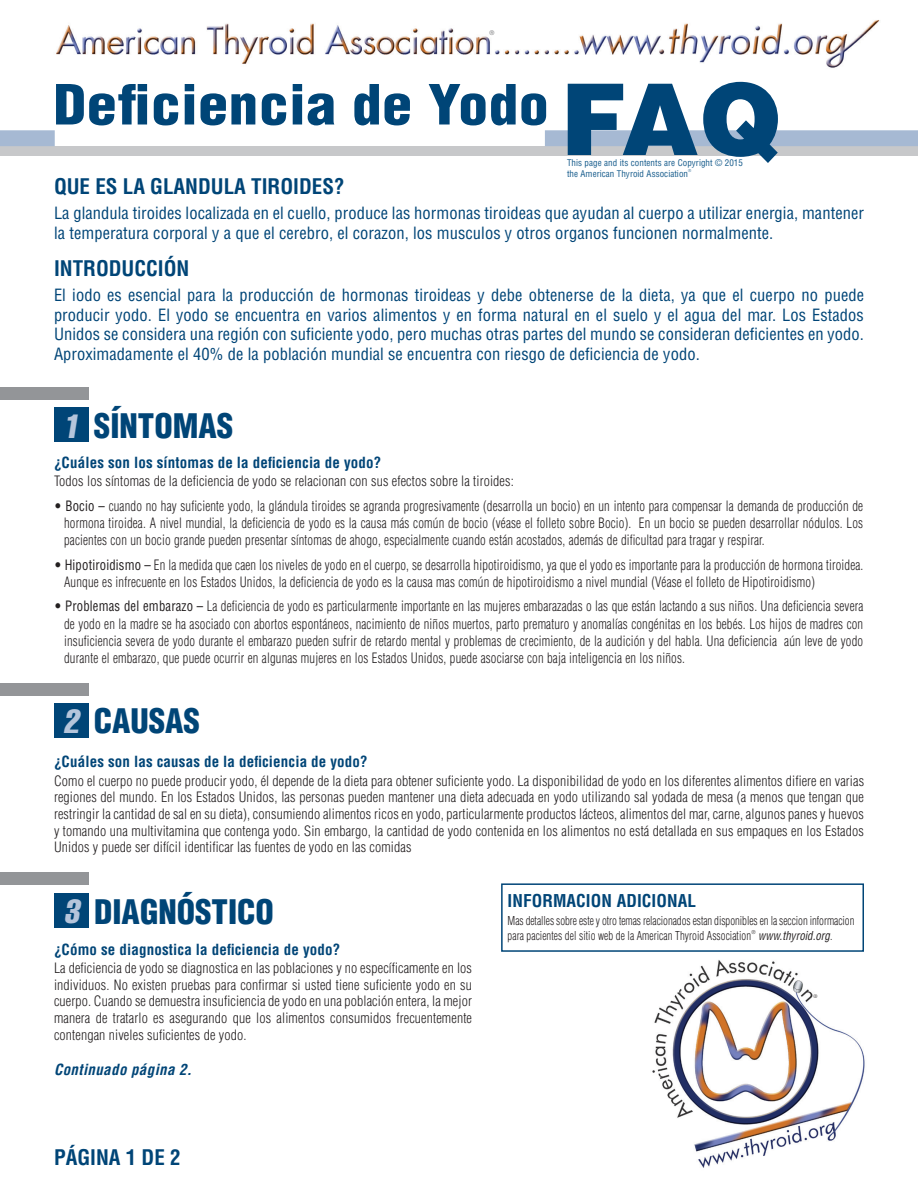
<style>
.page{position:relative;width:918px;height:1188px;background:#fff}
.page>*{position:absolute;margin:0;border:0;box-sizing:border-box;transform-origin:0 0}
.t1{font:900 condensed 54px "Helvetica";letter-spacing:.01em;color:#004577;scale:1.1 1}
.t2{font:900 condensed 33px "Helvetica";color:#004577}
.t3{font:700 condensed 21px "Helvetica";color:#004577}
.t4{font:700 condensed 17.25px "Helvetica";letter-spacing:.005em;color:#004577}
.t5{font:condensed 16.5px/19.5px "Helvetica";letter-spacing:.005em;color:#004577}
.t6{font:700 condensed 15px "Helvetica";letter-spacing:.01em;color:#004577}
.t7{font:italic 700 condensed 15px "Helvetica";letter-spacing:.025em;color:#004577}
.t8{font:300 condensed 13.95px/17.4px "Helvetica";letter-spacing:.015em;color:#231f20;text-align:justify;scale:.91 1}
.t9{font:300 condensed 13.95px/16.6px "Helvetica";letter-spacing:.015em;color:#231f20;text-align:justify}
.t10{font:300 condensed 12px/15px "Helvetica";letter-spacing:-.005em;color:#231f20;scale:.9 1}
.t11{font:italic condensed 12px "Helvetica";letter-spacing:.005em;color:#231f20;scale:.9 1}
.t12{font:condensed 9px/10.8px "Helvetica";letter-spacing:.005em;color:#175c8c}
.t13{font:300 condensed 6.15px "Helvetica";color:#57585a}
.t14{font:300 condensed 5.25px "Helvetica";color:#231f20}
.t15{font:300 condensed 3.9px "Helvetica";color:#175c8c}
.s1{font-stretch:normal;font-size:99px}
.s2{font-weight:400;font-style:italic;font-stretch:extra-condensed;color:#b5c5db}
.s3{font-weight:400}
.s4{font-weight:300;font-style:normal}
</style>
<div class="page">
<img style="left:56px;top:20px;width:824px;height:48px">
<div style="left:0;top:146px;width:918px;height:10px;background:#c7c8ca"></div>
<svg style="left:0;top:130px;width:55px;height:16px"></svg>
<div style="left:545px;top:130px;width:373px;height:16px;background:#a6b9d3"></div>
<div style="left:54px;top:703px;width:34px;height:34px;background:#004577"></div>
<div style="left:0;top:683px;width:88px;height:12px;background:#939598"></div>
<div style="left:54px;top:893px;width:35px;height:34px;background:#004577"></div>
<div style="left:0;top:873px;width:89px;height:12px;background:#939598"></div>
<div style="left:54px;top:408px;width:34px;height:34px;background:#004577"></div>
<div style="left:0;top:388px;width:88px;height:12px;background:#939598"></div>
<img style="left:652px;top:960px;width:213px;height:208px">
<div style="left:501px;top:883px;width:363px;height:69px;border:2px solid #004577"></div>
<svg style="left:813px;top:993px;width:5px;height:6px"></svg>
<p class="t13" style="left:489px;top:29px;width:6px">®</p>
<h1 class="t1" style="left:53px;top:70px;width:664px">Deficiencia de Yodo <span class="s1">FAQ</span></h1>
<p class="t12" style="left:567px;top:158px;width:177px">This page and its contents are Copyright © 2015 the American Thyroid Association</p>
<p class="t15" style="left:688px;top:168px;width:5px">®</p>
<h3 class="t3" style="left:54px;top:174px;width:292px">QUE ES LA GLANDULA TIROIDES?</h3>
<p class="t5" style="left:54px;top:204px;width:812px">La glandula tiroides localizada en el cuello, produce las hormonas tiroideas que ayudan al cuerpo a utilizar energia, mantener la temperatura corporal y a que el cerebro, el corazon, los musculos y otros organos funcionen normalmente.</p>
<h3 class="t3" style="left:54px;top:256px;width:137px">INTRODUCCIÓN</h3>
<p class="t5" style="left:54px;top:285px;width:812px;text-align:justify">El iodo es esencial para la producción de hormonas tiroideas y debe obtenerse de la dieta, ya que el cuerpo no puede producir yodo. El yodo se encuentra en varios alimentos y en forma natural en el suelo y el agua del mar. Los Estados Unidos se considera una región con suficiente yodo, pero muchas otras partes del mundo se consideran deficientes en yodo.<br>Aproximadamente el 40% de la población mundial se encuentra con riesgo de deficiencia de yodo.</p>
<h2 class="t2" style="left:63px;top:405px;width:171px"><span class="s2">1</span> SÍNTOMAS</h2>
<p class="t6" style="left:54px;top:453px;width:329px">¿Cuáles son los síntomas de la deficiencia de yodo?</p>
<p class="t9" style="left:54px;top:473px;width:461px">Todos los síntomas de la deficiencia de yodo se relacionan con sus efectos sobre la tiroides:</p>
<p class="t8" style="left:64px;top:497px;width:880px;text-indent:-10px">• <span class="s3">Bocio –</span> cuando no hay suficiente yodo, la glándula tiroides se agranda progresivamente (desarrolla un bocio) en un intento para compensar la demanda de producción de hormona tiroidea. A nivel mundial, la deficiencia de yodo es la causa más común de bocio (véase el folleto sobre Bocio). En un bocio se pueden desarrollar nódulos. Los pacientes con un bocio grande pueden presentar síntomas de ahogo, especialmente cuando están acostados, además de dificultad para tragar y respirar.</p>
<p class="t8" style="left:64px;top:556px;width:880px;text-indent:-10px">• <span class="s3">Hipotiroidismo –</span> En la medida que caen los niveles de yodo en el cuerpo, se desarrolla hipotiroidismo, ya que el yodo es importante para la producción de hormona tiroidea.<br>Aunque es infrecuente en los Estados Unidos, la deficiencia de yodo es la causa mas común de hipotiroidismo a nivel mundial (Véase el folleto de Hipotiroidismo)</p>
<p class="t8" style="left:64px;top:597px;width:880px;text-indent:-10px">• <span class="s3">Problemas del embarazo –</span> La deficiencia de yodo es particularmente importante en las mujeres embarazadas o las que están lactando a sus niños. Una deficiencia severa de yodo en la madre se ha asociado con abortos espontáneos, nacimiento de niños muertos, parto prematuro y anomalías congénitas en los bebés. Los hijos de madres con insuficiencia severa de yodo durante el embarazo pueden sufrir de retardo mental y problemas de crecimiento, de la audición y del habla. Una deficiencia aún leve de yodo durante el embarazo, que puede ocurrir en algunas mujeres en los Estados Unidos, puede asociarse con baja inteligencia en los niños.</p>
<h2 class="t2" style="left:63px;top:700px;width:138px"><span class="s2">2</span> CAUSAS</h2>
<p class="t6" style="left:54px;top:752px;width:315px">¿Cuáles son las causas de la deficiencia de yodo?</p>
<p class="t9" style="left:54px;top:772px;width:812px">Como el cuerpo no puede producir yodo, él depende de la dieta para obtener suficiente yodo. La disponibilidad de yodo en los diferentes alimentos difiere en varias regiones del mundo. En los Estados Unidos, las personas pueden mantener una dieta adecuada en yodo utilizando sal yodada de mesa (a menos que tengan que restringir la cantidad de sal en su dieta), consumiendo alimentos ricos en yodo, particularmente productos lácteos, alimentos del mar, carne, algunos panes y huevos y tomando una multivitamina que contenga yodo. Sin embargo, la cantidad de yodo contenida en los alimentos no está detallada en sus empaques en los Estados Unidos y puede ser difícil identificar las fuentes de yodo en las comidas</p>
<h2 class="t2" style="left:64px;top:891px;width:211px"><span class="s2">3</span> DIAGNÓSTICO</h2>
<p class="t6" style="left:54px;top:940px;width:288px">¿Cómo se diagnostica la deficiencia de yodo?</p>
<p class="t9" style="left:54px;top:959px;width:420px">La deficiencia de yodo se diagnostica en las poblaciones y no específicamente en los individuos. No existen pruebas para confirmar si usted tiene suficiente yodo en su cuerpo. Cuando se demuestra insuficiencia de yodo en una población entera, la mejor manera de tratarlo es asegurando que los alimentos consumidos frecuentemente contengan niveles suficientes de yodo.</p>
<p class="t7" style="left:54px;top:1060px;width:139px">Continuado página 2.</p>
<h3 class="t3" style="left:54px;top:1144px;width:128px">PÁGINA 1 DE 2</h3>
<p class="t4" style="left:508px;top:890px;width:190px">INFORMACION ADICIONAL</p>
<p class="t10" style="left:508px;top:913px;width:387px">Mas detalles sobre este y otro temas relacionados estan disponibles en la seccion informacion para pacientes del sitio web de la American Thyroid Association</p>
<p class="t14" style="left:751px;top:928px;width:6px">®</p>
<p class="t11" style="left:758px;top:928px;width:84px">www.thyroid.org<span class="s4">.</span></p>
</div>
